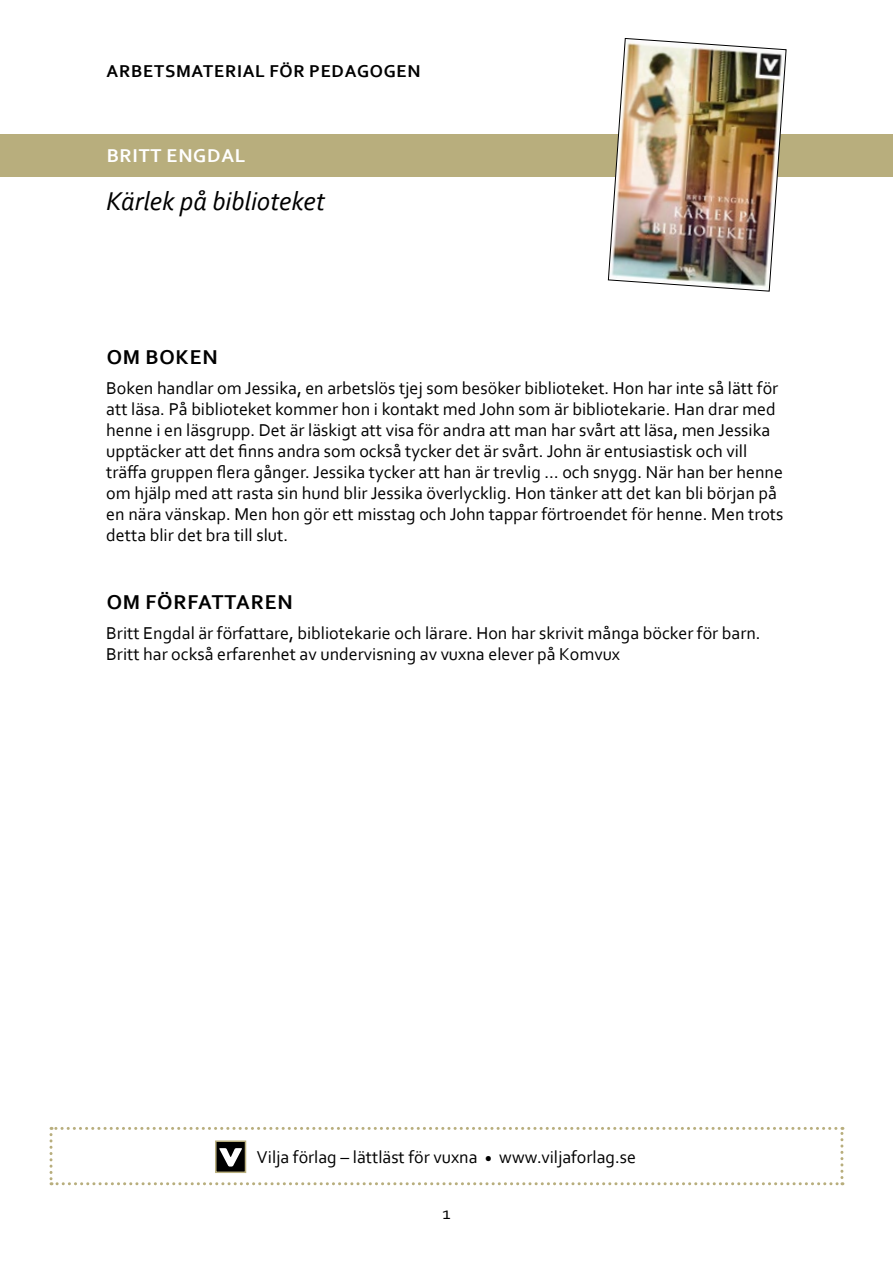
<style>
.page{position:relative;width:893px;height:1263px;background:#fff}
.page>*{position:absolute;margin:0;border:0;box-sizing:border-box;transform-origin:0 0}
.t1{font:italic 27px "Corbel";color:#000}
.t2{font:700 21px "Corbel";letter-spacing:.04em;color:#000}
.t3{font:700 19.5px "Corbel";letter-spacing:.04em;color:#fff}
.t4{font:18px/21px "Corbel";color:#000}
.t5{font:700 18px "Corbel";letter-spacing:.04em;color:#000}
</style>
<div class="page">
<svg style="left:50px;top:1127px;width:793px;height:58px"></svg>
<div style="left:215px;top:1140px;width:31px;height:33px;border:2px solid #b8ae7d"></div>
<div style="left:0;top:134px;width:893px;height:42px;background:#b8ae7d"></div>
<img style="left:608px;top:38px;width:178px;height:254px">
<p class="t5" style="left:107px;top:60px;width:315px">ARBETSMATERIAL FÖR PEDAGOGEN</p>
<p class="t3" style="left:107px;top:144px;width:140px">BRITT ENGDAL</p>
<h1 class="t1" style="left:106px;top:184px;width:220px">Kärlek på biblioteket</h1>
<p class="t2" style="left:107px;top:344px;width:112px">OM BOKEN</p>
<p class="t4" style="left:106px;top:377px;width:679px">Boken handlar om Jessika, en arbetslös tjej som besöker biblioteket. Hon har inte så lätt för att läsa. På biblioteket kommer hon i kontakt med John som är bibliotekarie. Han drar med henne i en läsgrupp. Det är läskigt att visa för andra att man har svårt att läsa, men Jessika upptäcker att det finns andra som också tycker det är svårt. John är entusiastisk och vill träffa gruppen flera gånger. Jessika tycker att han är trevlig … och snygg. När han ber henne om hjälp med att rasta sin hund blir Jessika överlycklig. Hon tänker att det kan bli början på en nära vänskap. Men hon gör ett misstag och John tappar förtroendet för henne. Men trots detta blir det bra till slut.</p>
<p class="t2" style="left:107px;top:589px;width:188px">OM FÖRFATTAREN</p>
<p class="t4" style="left:106px;top:622px;width:656px">Britt Engdal är författare, bibliotekarie och lärare. Hon har skrivit många böcker för barn.<br>Britt har också erfarenhet av undervisning av vuxna elever på Komvux</p>
<p class="t4" style="left:257px;top:1146px;width:381px">Vilja förlag – lättläst för vuxna <sub>•</sub> www.viljaforlag.se</p>
<p class="t4" style="left:442px;top:1202px;width:10px">1</p>
</div>
